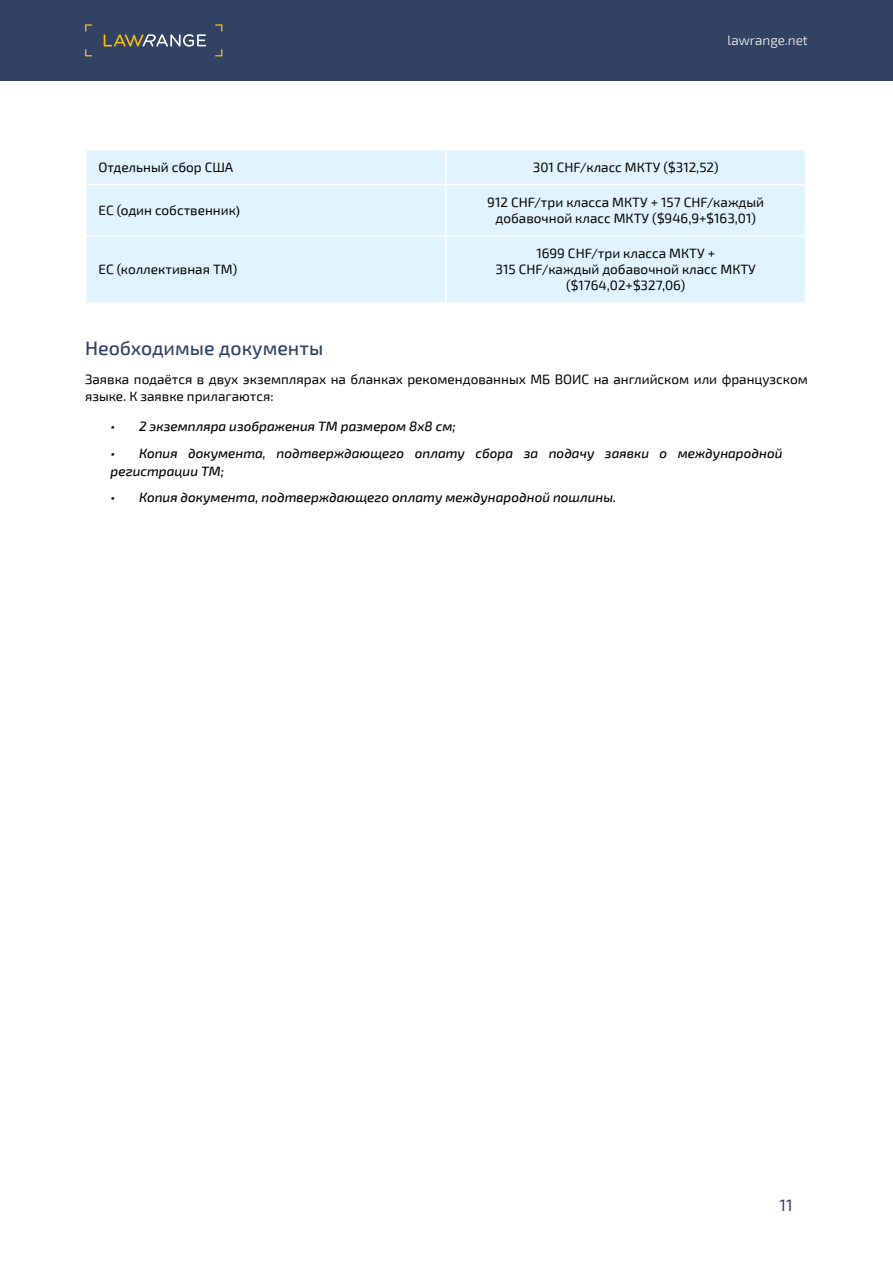
<style>
.page{position:relative;width:893px;height:1263px;background:#fff}
.page>*{position:absolute;margin:0;border:0;box-sizing:border-box;transform-origin:0 0}
.t1{font:500 19.5px "Exo 2";color:#324263}
.t2{font:16.5px "Exo 2";color:#334063}
.t3{font:13.5px/16.2px "Exo 2";color:#000;text-align:center}
.t4{font:italic 500 13.5px/18px "Exo 2";color:#000}
.t5{font:300 13.5px "Exo 2";color:#fff}
.s1{font-family:"Franklin Gothic";font-weight:500}
</style>
<div class="page">
<div style="left:0;top:0;width:893px;height:81px;background:#324263"></div>
<svg style="left:85px;top:24px;width:7px;height:8px"></svg>
<svg style="left:215px;top:24px;width:7px;height:8px"></svg>
<svg style="left:215px;top:49px;width:7px;height:7px"></svg>
<svg style="left:85px;top:49px;width:7px;height:7px"></svg>
<svg style="left:104px;top:34px;width:102px;height:13px"></svg>
<div style="left:87px;top:150px;width:718px;height:152px;background:#e1f4fd"></div>
<hr style="left:85px;top:184px;width:360px;height:1px;background:#fff">
<hr style="left:85px;top:235px;width:360px;height:1px;background:#fff">
<hr style="left:445px;top:150px;width:1px;height:34px;background:#fff">
<hr style="left:445px;top:184px;width:361px;height:1px;background:#fff">
<hr style="left:445px;top:185px;width:1px;height:50px;background:#fff">
<hr style="left:445px;top:235px;width:361px;height:1px;background:#fff">
<hr style="left:445px;top:236px;width:1px;height:66px;background:#fff">
<p class="t5" style="left:728px;top:33px;width:82px">lawrange.net</p>
<p class="t3" style="left:99px;top:159px;width:136px">Отдельный сбор США</p>
<p class="t3" style="left:533px;top:159px;width:187px">301 CHF/класс МКТУ ($312,52)</p>
<p class="t3" style="left:99px;top:202px;width:143px">ЕС (один собственник<span class="s1">)</span></p>
<p class="t3" style="left:487px;top:194px;width:278px">912 CHF/три класcа МКТУ + 157 CHF/каждый добавочной класс МКТУ ($946,9+$163,01)</p>
<p class="t3" style="left:99px;top:262px;width:140px">ЕС (коллективная ТМ)</p>
<p class="t3" style="left:496px;top:245px;width:262px">1699 CHF/три клаcса МКТУ +<br>315 CHF/каждый добавочной класс МКТУ ($1764,02+$327,06)</p>
<h1 class="t1" style="left:85px;top:337px;width:240px">Необходимые документы</h1>
<p class="t3" style="left:85px;top:372px;width:724px;text-align:left">Заявка подаётся в двух экземплярах на бланках рекомендованных МБ ВОИС на английском или французском языке. К заявке прилагаются:</p>
<p class="t4" style="left:111px;top:418px;width:347px">• 2 экземпляра изображения ТМ размером 8х8 см;</p>
<p class="t4" style="left:111px;top:444px;width:673px">• Копия документа, подтверждающего оплату сбора за подачу заявки о международной регистрации ТМ;</p>
<p class="t4" style="left:111px;top:489px;width:507px">• Копия документа, подтверждающего оплату международной пошлины.</p>
<p class="t2" style="left:779px;top:1195px;width:15px">11</p>
</div>
